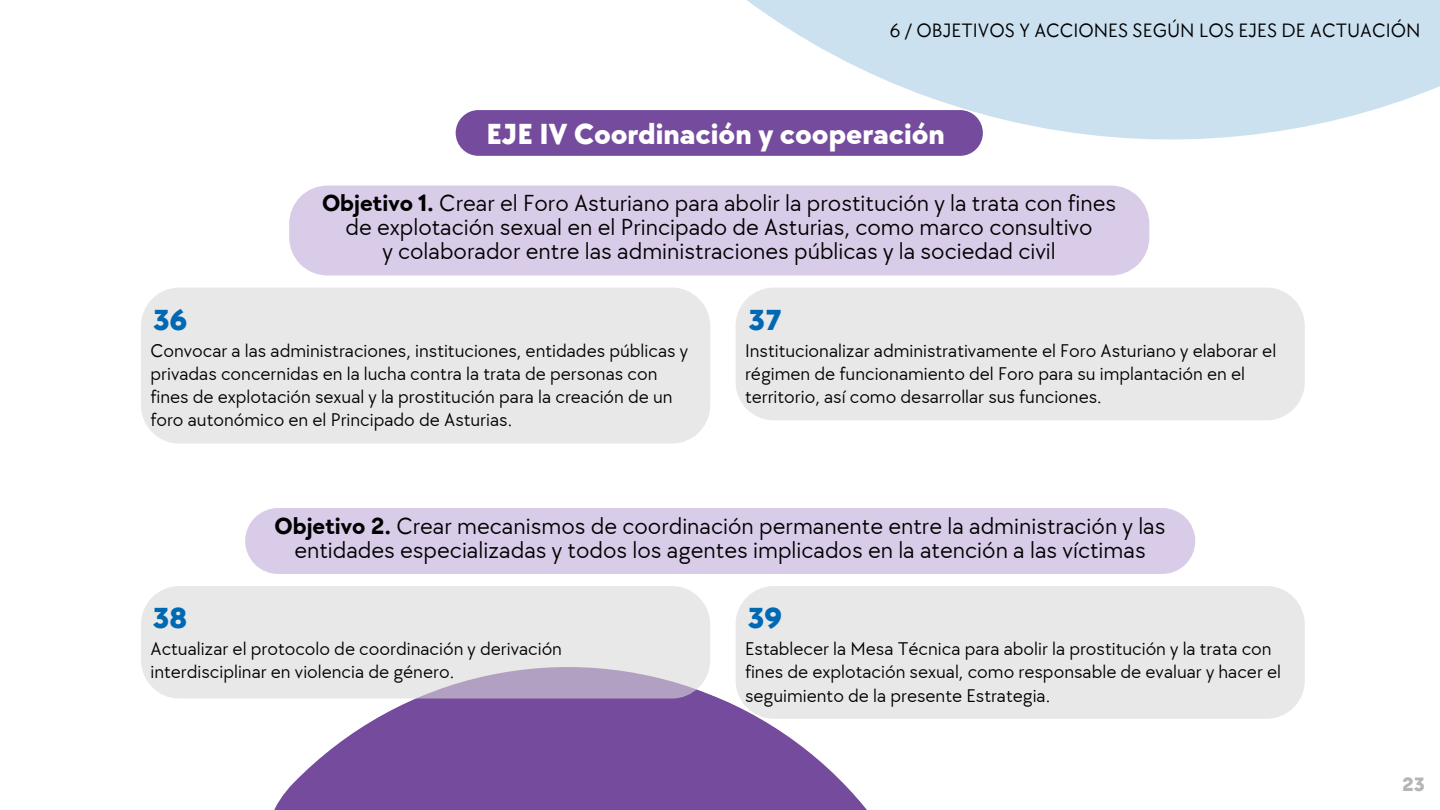
<style>
.page{position:relative;width:1440px;height:810px;background:#fff}
.page>*{position:absolute;margin:0;border:0;box-sizing:border-box;transform-origin:0 0}
.t1{font:800 30px "TT Chocolates";color:#fff}
.t2{font:800 30px "TT Chocolates";color:#0069b4}
.t3{font:24px/24px "TT Chocolates";color:#000;text-align:center}
.t4{font:20px "TT Chocolates";color:#000}
.t5{font:800 20px "TT Chocolates";color:#b5b5b5}
.t6{font:19px/23.2px "TT Chocolates";color:#000}
.s1{font-weight:700}
</style>
<div class="page">
<div style="left:141px;top:288px;width:569px;height:156px;background:#e8e8e8;border-radius:38px"></div>
<div style="left:736px;top:288px;width:569px;height:132px;background:#e8e8e8;border-radius:38px"></div>
<svg style="left:323px;top:0;width:1117px;height:308px"></svg>
<div style="left:456px;top:110px;width:527px;height:46px;background:#754b9e;border-radius:23px"></div>
<div style="left:289px;top:186px;width:860px;height:90px;background:#d9cce8"></div>
<div style="left:245px;top:508px;width:950px;height:66px;background:#d9cce8"></div>
<svg style="left:245px;top:561px;width:801px;height:249px"></svg>
<svg style="left:141px;top:586px;width:569px;height:113px;background:#e2e0e4"></svg>
<div style="left:736px;top:586px;width:569px;height:133px;background:#e8e8e8;border-radius:38px"></div>
<p class="t4" style="left:890px;top:19px;width:532px">6 / OBJETIVOS Y ACCIONES SEGÚN LOS EJES DE ACTUACIÓN</p>
<h1 class="t1" style="left:487px;top:117px;width:460px">EJE IV Coordinación y cooperación</h1>
<p class="t3" style="left:322px;top:192px;width:796px"><span class="s1">Objetivo 1.</span> Crear el Foro Asturiano para abolir la prostitución y la trata con fines de explotación sexual en el Principado de Asturias, como marco consultivo<br>y colaborador entre las administraciones públicas y la sociedad civil</p>
<h1 class="t2" style="left:153px;top:303px;width:36px">36</h1>
<p class="t6" style="left:150px;top:339px;width:539px">Convocar a las administraciones, instituciones, entidades públicas y privadas concernidas en la lucha contra la trata de personas con fines de explotación sexual y la prostitución para la creación de un foro autonómico en el Principado de Asturias.</p>
<h1 class="t2" style="left:748px;top:303px;width:35px">37</h1>
<p class="t6" style="left:745px;top:339px;width:533px">Institucionalizar administrativamente el Foro Asturiano y elaborar el régimen de funcionamiento del Foro para su implantación en el territorio, así como desarrollar sus funciones.</p>
<p class="t3" style="left:275px;top:515px;width:892px"><span class="s1">Objetivo 2.</span> Crear mecanismos de coordinación permanente entre la administración y las entidades especializadas y todos los agentes implicados en la atención a las víctimas</p>
<h1 class="t2" style="left:153px;top:601px;width:36px">38</h1>
<p class="t6" style="left:150px;top:638px;width:413px">Actualizar el protocolo de coordinación y derivación interdisciplinar en violencia de género.</p>
<h1 class="t2" style="left:748px;top:601px;width:36px">39</h1>
<p class="t6" style="left:745px;top:638px;width:538px">Establecer la Mesa Técnica para abolir la prostitución y la trata con fines de explotación sexual, como responsable de evaluar y hacer el seguimiento de la presente Estrategia.</p>
<p class="t5" style="left:1402px;top:773px;width:24px">23</p>
</div>
